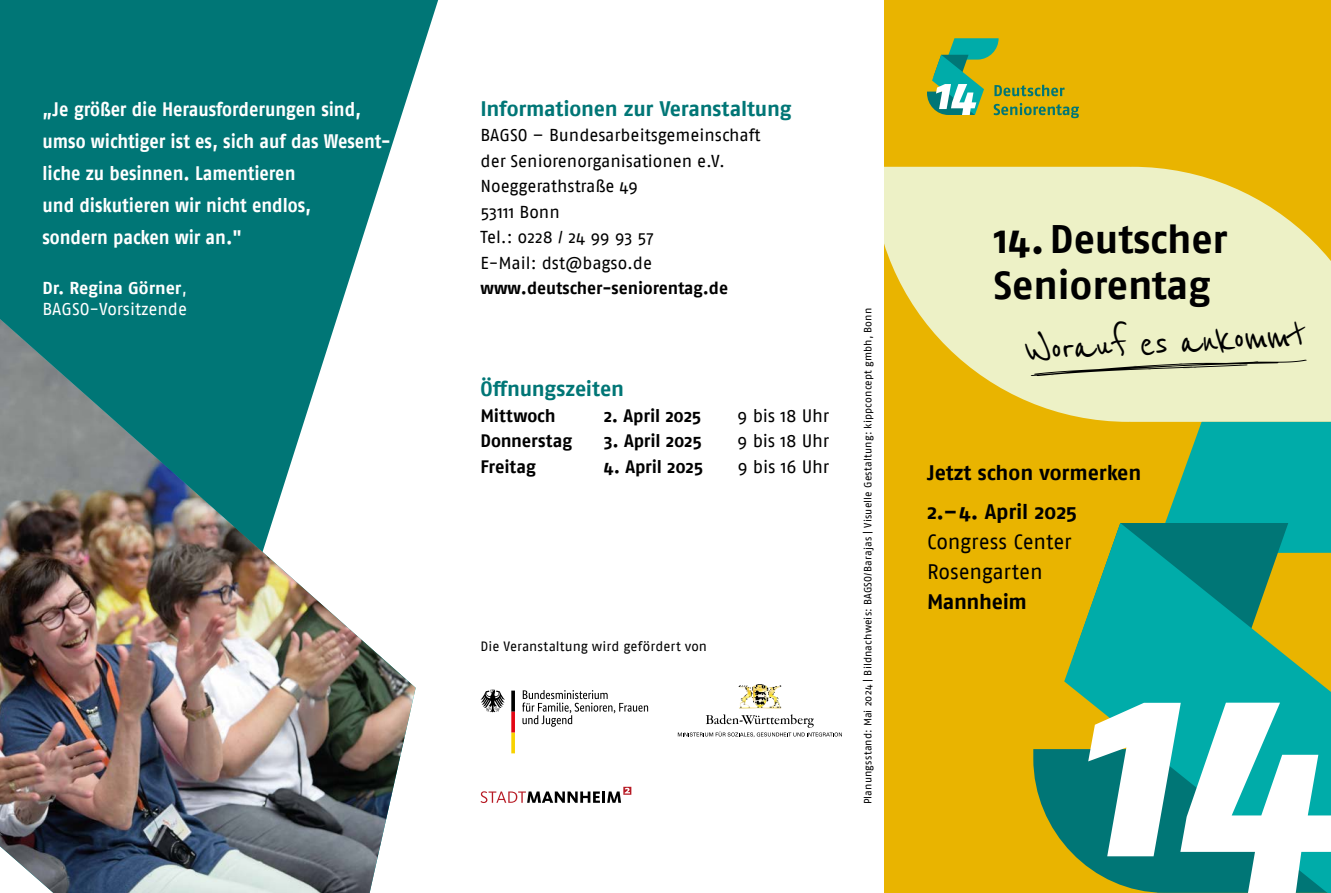
<style>
.page{position:relative;width:1331px;height:893px;background:#fff}
.page>*{position:absolute;margin:0;border:0;box-sizing:border-box;transform-origin:0 0}
.Titel-Subhead2{font:47.25px "Reenie Beanie";color:#000}
.Titel-Head1{font:700 39.75px/46.5px "Fago Pro";color:#000}
.t1{font:21px/30px "Fago Pro";letter-spacing:-.005em;color:#000}
.Headline4_klein{font:700 21px "Fago Pro";letter-spacing:-.01em;color:#007676}
.t2{font:700 21px "Fago Pro";letter-spacing:-.005em;color:#000}
.Zitat{font:700 19.5px/32px "Fago Pro";color:#fff;scale:.9 1}
.Lauftext{font:700 18px "Fago Pro";letter-spacing:-.01em;color:#000}
.Lauftext-2{font:18px "Fago Pro";letter-spacing:-.02em;color:#000}
.Lauftext-3{font:17.25px/25.5px "Fago Pro";letter-spacing:-.005em;color:#000}
.Zitat-2{font:17.25px/20.7px "Fago Pro";letter-spacing:-.005em;color:#fff}
.Lauftext-4{font:13.5px "Fago Pro";letter-spacing:.005em;color:#000}
.Lauftext-5{font:10.5px "Fago Pro";letter-spacing:.015em;color:#000}
.s1{font-weight:700}
</style>
<div class="page">
<div style="left:884px;top:0;width:447px;height:893px;background:#e9b400"></div>
<svg style="left:884px;top:167px;width:447px;height:255px;fill:#edf1c6"></svg>
<svg style="left:1165px;top:422px;width:166px;height:101px;background:#1aac95"></svg>
<svg style="left:1064px;top:523px;width:267px;height:180px;fill:#00aca9"></svg>
<svg style="left:1033px;top:703px;width:298px;height:190px;background:#87c0aa"></svg>
<svg style="left:0;top:0;width:438px;height:319px;background:#1d8585"></svg>
<svg style="left:927px;top:38px;width:152px;height:80px"></svg>
<svg style="left:522px;top:690px;width:126px;height:37px"></svg>
<svg style="left:480px;top:690px;width:25px;height:22px"></svg>
<svg style="left:511px;top:691px;width:4px;height:62px"></svg>
<img style="left:738px;top:685px;width:44px;height:23px">
<svg style="left:678px;top:714px;width:164px;height:23px"></svg>
<svg style="left:480px;top:787px;width:151px;height:16px"></svg>
<img style="left:0;top:319px;width:416px;height:574px">
<svg style="left:1031px;top:360px;width:276px;height:16px;background:#c7cba6"></svg>
<p class="Zitat" style="left:43px;top:93px;width:388px">„Je größer die Herausforderungen sind, umso wichtiger ist es, sich auf das Wesent&shy;liche zu besinnen. Lamentieren<br>und diskutieren wir nicht endlos,<br>sondern packen wir an."</p>
<p class="Zitat-2" style="left:43px;top:278px;width:146px"><span class="s1">Dr. Regina Görner</span>,<br>BAGSO-Vorsitzende</p>
<p class="Headline4_klein" style="left:480px;top:96px;width:312px">Informationen zur Veranstaltung</p>
<p class="Lauftext-3" style="left:480px;top:123px;width:282px">BAGSO – Bundesarbeitsgemeinschaft der Seniorenorganisationen e.V.<br>Noeggerathstraße 49<br>53111 Bonn<br>Tel.: 0228 / 24 99 93 57<br>E-Mail: dst@bagso.de <span class="s1">www.deutscher-seniorentag.de</span></p>
<p class="Headline4_klein" style="left:480px;top:376px;width:145px">Öffnungszeiten</p>
<p class="Lauftext" style="left:480px;top:405px;width:77px">Mittwoch</p>
<p class="Lauftext" style="left:604px;top:405px;width:99px">2. April 2025</p>
<p class="Lauftext-2" style="left:737px;top:405px;width:94px">9 bis 18 Uhr</p>
<p class="Lauftext" style="left:480px;top:430px;width:93px">Donnerstag</p>
<p class="Lauftext" style="left:604px;top:430px;width:99px">3. April 2025</p>
<p class="Lauftext-2" style="left:737px;top:430px;width:94px">9 bis 18 Uhr</p>
<p class="Lauftext" style="left:480px;top:456px;width:57px">Freitag</p>
<p class="Lauftext" style="left:604px;top:456px;width:101px">4. April 2025</p>
<p class="Lauftext-2" style="left:737px;top:456px;width:93px">9 bis 16 Uhr</p>
<p class="Lauftext-4" style="left:480px;top:638px;width:228px">Die Veranstaltung wird gefördert von</p>
<p class="Lauftext-5" style="left:862px;top:804px;width:498px;rotate:-90deg">Planungsstand: Mai 2024 | Bildnachweis: BAGSO/Barajas | Visuelle Gestaltung: kippconcept gmbh, Bonn</p>
<h1 class="Titel-Head1" style="left:994px;top:216px;width:235px">14.Deutscher<br>Seniorentag</h1>
<h2 class="Titel-Subhead2" style="left:1024px;top:323px;width:283px;rotate:-3deg">Worauf es ankommt</h2>
<p class="t2" style="left:927px;top:460px;width:216px">Jetzt schon vormerken</p>
<p class="t1" style="left:927px;top:496px;width:152px"><span class="s1">2.–4. April 2025<br></span>Congress Center<br>Rosengarten<br><span class="s1">Mannheim</span></p>
</div>
